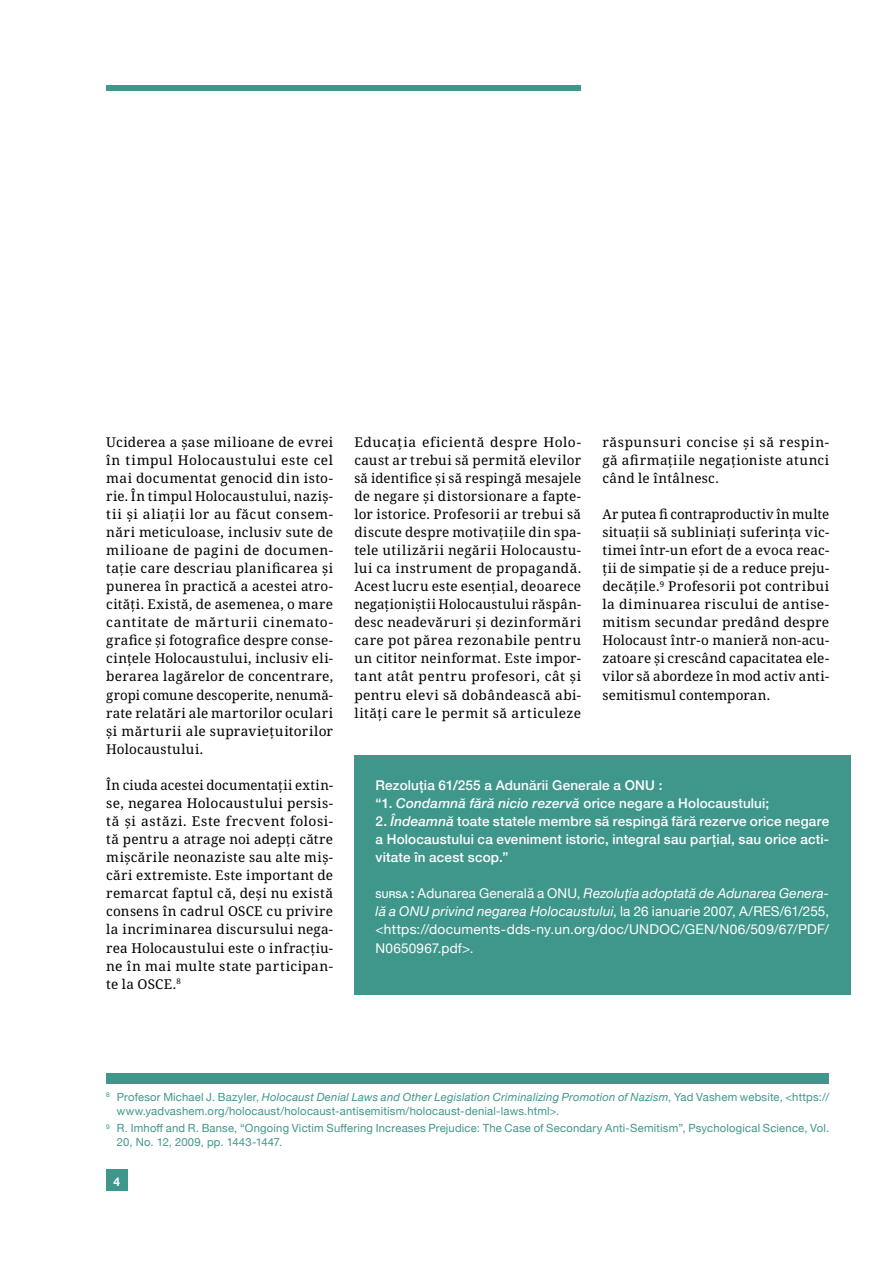
<style>
.page{position:relative;width:893px;height:1263px;background:#fff}
.page>*{position:absolute;margin:0;border:0;box-sizing:border-box;transform-origin:0 0}
.t1{font:13.5px/18px "Noto Serif";letter-spacing:.025em;color:#000;text-align:justify}
.t2{font:500 13.5px/18.1px "Helvetica Neue";letter-spacing:.015em;color:#fff}
.t3{font:13.5px/18px "Helvetica Neue";letter-spacing:.02em;color:#fff;text-align:justify}
.t4{font:700 12px "Helvetica Neue";color:#fff}
.t5{font:11.25px/13.5px "Helvetica Neue";letter-spacing:.02em;color:#3f978b}
.s1{font-style:italic}
.s2{font-weight:500;font-size:9.45px}
.s3{font-weight:500}
</style>
<div class="page">
<div style="left:106px;top:85px;width:475px;height:5px;background:#3f978b"></div>
<div style="left:106px;top:1169px;width:22px;height:22px;background:#3f978b"></div>
<div style="left:106px;top:1073px;width:723px;height:11px;background:#3f978b"></div>
<div style="left:354px;top:755px;width:496px;height:240px;background:#3f978b"></div>
<p class="t1" style="left:106px;top:433px;width:228px">Uciderea a șase milioane de evrei în timpul Holocaustului este cel mai documentat genocid din isto&shy;rie. În timpul Holocaustului, naziș&shy;tii și aliații lor au făcut consem&shy;nări meticuloase, inclusiv sute de milioane de pagini de documen&shy;tație care descriau planificarea și punerea în practică a acestei atro&shy;cități. Există, de asemenea, o mare cantitate de mărturii cinemato&shy;grafice și fotografice despre conse&shy;cințele Holocaustului, inclusiv eli&shy;berarea lagărelor de concentrare, gropi comune descoperite, nenumă&shy;rate relatări ale martorilor oculari și mărturii ale supraviețuitorilor Holocaustului.</p>
<p class="t1" style="left:106px;top:776px;width:228px">În ciuda acestei documentații extin&shy;se, negarea Holocaustului persis&shy;tă și astăzi. Este frecvent folosi&shy;tă pentru a atrage noi adepți către mișcările neonaziste sau alte miș&shy;cări extremiste. Este important de remarcat faptul că, deși nu există consens în cadrul OSCE cu privire la incriminarea discursului nega&shy;rea Holocaustului este o infracțiu&shy;ne în mai multe state participan&shy;te la OSCE.<sup>8</sup></p>
<p class="t1" style="left:354px;top:433px;width:228px">Educația eficientă despre Holo&shy;caust ar trebui să permită elevilor să identifice și să respingă mesajele de negare și distorsionare a fapte&shy;lor istorice. Profesorii ar trebui să discute despre motivațiile din spa&shy;tele utilizării negării Holocaustu&shy;lui ca instrument de propagandă.<br>Acest lucru este esențial, deoarece negaţioniştii Holocaustului răspân&shy;desc neadevăruri și dezinformări care pot părea rezonabile pentru un cititor neinformat. Este impor&shy;tant atât pentru profesori, cât și pentru elevi să dobândească abi&shy;lități care le permit să articuleze</p>
<p class="t1" style="left:602px;top:433px;width:228px">răspunsuri concise și să respin&shy;gă afirmațiile negaţioniste atunci când le întâlnesc.</p>
<p class="t1" style="left:602px;top:505px;width:228px">Ar putea fi contraproductiv în multe situații să subliniați suferința vic&shy;timei într-un efort de a evoca reac&shy;ții de simpatie și de a reduce preju&shy;decățile.<sup>9</sup> Profesorii pot contribui la diminuarea riscului de antise&shy;mitism secundar predând despre Holocaust într-o manieră non-acu&shy;zatoare și crescând capacitatea ele&shy;vilor să abordeze în mod activ anti&shy;semitismul contemporan.</p>
<p class="t2" style="left:376px;top:775px;width:395px">Rezoluția 61/255 a Adunării Generale a ONU :<br>“1. <span class="s1">Condamnă fără nicio rezervă</span> orice negare a Holocaustului;</p>
<p class="t2" style="left:376px;top:811px;width:455px;text-align:justify">2. <span class="s1">Îndeamnă</span> toate statele membre să respingă fără rezerve orice negare a Holocaustului ca eveniment istoric, integral sau parțial, sau orice acti&shy;vitate în acest scop.”</p>
<p class="t3" style="left:376px;top:885px;width:455px"><span class="s2">SURSA</span> <span class="s3">:</span> Adunarea Generală a ONU, <span class="s1">Rezoluția adoptată de Adunarea Genera&shy;lă a ONU privind negarea Holocaustului</span>, la 26 ianuarie 2007, A/RES/61/255, &lt;https://documents-dds-ny.un.org/doc/UNDOC/GEN/N06/509/67/PDF/ N0650967.pdf&gt;.</p>
<p class="t5" style="left:117px;top:1091px;width:714px;text-indent:-11px"><sup>8</sup> Profesor Michael J. Bazyler, <span class="s1">Holocaust Denial Laws and Other Legislation Criminalizing Promotion of Nazism</span>, Yad Vashem website, &lt;https:// www.yadvashem.org/holocaust/holocaust-antisemitism/holocaust-denial-laws.html&gt;.</p>
<p class="t5" style="left:117px;top:1122px;width:714px;text-indent:-11px"><sup>9</sup> R. Imhoff and R. Banse, “Ongoing Victim Suffering Increases Prejudice: The Case of Secondary Anti-Semitism”, Psychological Science, Vol.<br>20, No. 12, 2009, pp. 1443-1447.</p>
<p class="t4" style="left:114px;top:1172px;width:8px">4</p>
</div>
